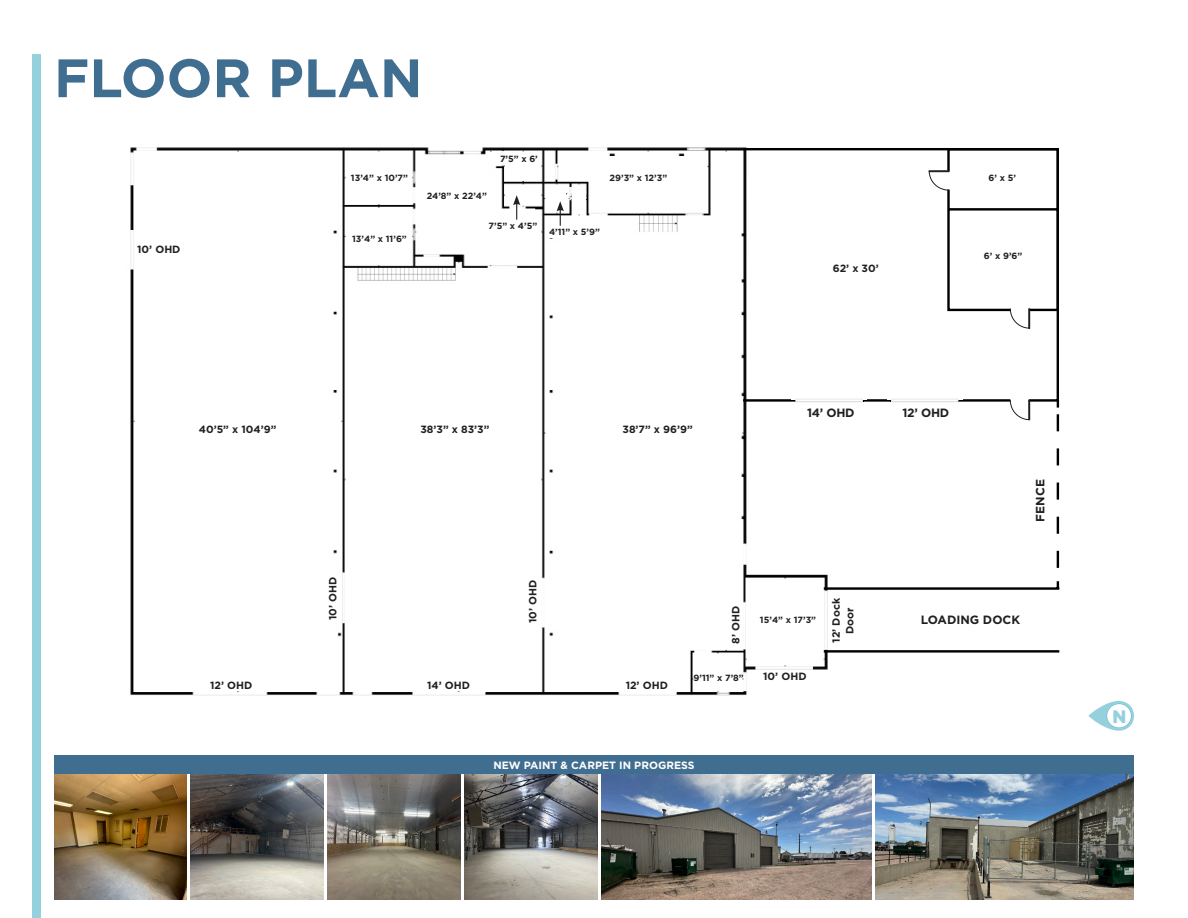
<style>
.page{position:relative;width:1188px;height:918px;background:#fff}
.page>*{position:absolute;margin:0;border:0;box-sizing:border-box;transform-origin:0 0}
.t1{font:700 54px "Gotham";color:#406e90}
.Head_1_-_grey{font:900 18px "Gotham";color:#95d1dd}
.t2{font:700 12px "Gotham";color:#231f20}
.t3{font:700 10.65px "Gotham";color:#fff}
.t4{font:700 10.5px/13.5px "Gotham";color:#231f20;text-align:center}
.t5{font:700 9px "Gotham";color:#231f20}
.t6{font:500 4.2px "Gotham";color:#000}
</style>
<div class="page">
<img style="left:130px;top:147px;width:698px;height:549px">
<svg style="left:741px;top:147px;width:319px;height:507px"></svg>
<svg style="left:929px;top:147px;width:131px;height:421px"></svg>
<div style="left:1028px;top:400px;width:2px;height:20px;border:1px solid #231f20"></div>
<div style="left:222px;top:409px;width:29px;height:17px;background:#fff"></div>
<div style="left:429px;top:469px;width:29px;height:18px;background:#fff"></div>
<div style="left:630px;top:433px;width:28px;height:18px;background:#fff"></div>
<div style="left:363px;top:229px;width:29px;height:17px;background:#fff"></div>
<div style="left:363px;top:168px;width:29px;height:18px;background:#fff"></div>
<div style="left:457px;top:204px;width:29px;height:17px;background:#fff"></div>
<div style="left:511px;top:188px;width:24px;height:14px;background:#fff"></div>
<div style="left:511px;top:160px;width:24px;height:14px;background:#fff"></div>
<div style="left:546px;top:190px;width:20px;height:19px;background:#fff"></div>
<div style="left:572px;top:190px;width:14px;height:19px;background:#fff"></div>
<div style="left:624px;top:169px;width:29px;height:19px;background:#fff"></div>
<div style="left:988px;top:169px;width:29px;height:19px;background:#fff"></div>
<div style="left:988px;top:243px;width:29px;height:19px;background:#fff"></div>
<div style="left:805px;top:402px;width:141px;height:19px;background:#fff"></div>
<div style="left:1027px;top:483px;width:22px;height:19px;background:#fff"></div>
<div style="left:917px;top:608px;width:41px;height:19px;background:#fff"></div>
<div style="left:763px;top:610px;width:42px;height:19px;background:#fff"></div>
<div style="left:703px;top:662px;width:30px;height:19px;background:#fff"></div>
<div style="left:32px;top:54px;width:9px;height:864px;background:#95d1dd"></div>
<img style="left:602px;top:774px;width:269px;height:125px">
<img style="left:54px;top:774px;width:133px;height:125px">
<img style="left:328px;top:774px;width:132px;height:125px">
<img style="left:191px;top:774px;width:133px;height:125px">
<img style="left:465px;top:774px;width:132px;height:125px">
<img style="left:876px;top:774px;width:258px;height:125px">
<div style="left:54px;top:755px;width:1080px;height:19px;background:#406e90"></div>
<div style="left:489px;top:220px;width:49px;height:11px;background:#fff"></div>
<div style="left:549px;top:226px;width:60px;height:12px;background:#fff"></div>
<svg style="left:1089px;top:701px;width:45px;height:30px"></svg>
<div style="left:1107px;top:704px;width:24px;height:24px;background:#fff;border-radius:50%"></div>
<svg style="left:557px;top:201px;width:7px;height:25px"></svg>
<svg style="left:513px;top:195px;width:7px;height:25px"></svg>
<hr style="left:791px;top:395px;width:76px;height:4px;background:#fff">
<hr style="left:887px;top:395px;width:75px;height:4px;background:#fff">
<div style="left:795px;top:399px;width:68px;height:3px;background:#fff;border:1px solid #e7e7e7"></div>
<div style="left:891px;top:399px;width:67px;height:3px;background:#fff;border:1px solid #e7e7e7"></div>
<p class="t1" style="left:54px;top:42px;width:370px">FLOOR PLAN</p>
<p class="t4" style="left:137px;top:243px;width:45px">10’ OHD</p>
<p class="t5" style="left:351px;top:171px;width:59px">13’4” x 10’7”</p>
<p class="t5" style="left:352px;top:232px;width:56px">13’4” x 11’6”</p>
<p class="t5" style="left:427px;top:190px;width:62px">24’8” x 22’4”</p>
<p class="t5" style="left:500px;top:153px;width:39px">7’5” x 6’</p>
<p class="t5" style="left:489px;top:220px;width:50px">7’5” x 4’5”</p>
<p class="t5" style="left:610px;top:171px;width:59px">29’3” x 12’3”</p>
<p class="t5" style="left:549px;top:226px;width:52px">4’11” x 5’9”</p>
<p class="t4" style="left:833px;top:262px;width:48px">62’ x 30’</p>
<p class="t5" style="left:989px;top:172px;width:29px">6’ x 5’</p>
<p class="t6" style="left:1009px;top:181px;width:18px;rotate:-180deg">OFFICE</p>
<p class="t5" style="left:984px;top:250px;width:40px">6’ x 9’6”</p>
<p class="t6" style="left:1015px;top:259px;width:27px;rotate:-180deg">BATHROOM</p>
<p class="t4" style="left:199px;top:422px;width:79px">40’5” x 104’9”</p>
<p class="t4" style="left:210px;top:678px;width:44px">12’ OHD</p>
<p class="t4" style="left:420px;top:422px;width:71px">38’3” x 83’3”</p>
<p class="t4" style="left:623px;top:422px;width:72px">38’7” x 96’9”</p>
<p class="t2" style="left:807px;top:404px;width:49px">14’ OHD</p>
<p class="t2" style="left:902px;top:404px;width:48px">12’ OHD</p>
<p class="t6" style="left:845px;top:414px;width:36px;rotate:-180deg">12’ DOCK DOOR</p>
<p class="t6" style="left:941px;top:414px;width:36px;rotate:-180deg">14’ DOCK DOOR</p>
<p class="t2" style="left:1032px;top:522px;width:44px;rotate:-90deg">FENCE</p>
<p class="t6" style="left:1044px;top:485px;width:16px;rotate:90deg">FENCE</p>
<p class="t4" style="left:326px;top:620px;width:45px;rotate:-90deg">10’ OHD</p>
<p class="t4" style="left:526px;top:623px;width:45px;rotate:-90deg">10’ OHD</p>
<p class="t4" style="left:427px;top:678px;width:44px">14’ OHD</p>
<p class="t4" style="left:626px;top:678px;width:44px">12’ OHD</p>
<p class="t4" style="left:729px;top:644px;width:39px;rotate:-90deg">8’ OHD</p>
<p class="t4" style="left:829px;top:643px;width:46px;rotate:-90deg">12’ Dock<br>Door</p>
<p class="t5" style="left:760px;top:614px;width:58px">15’4” x 17’3”</p>
<p class="t5" style="left:693px;top:672px;width:52px">9’11” x 7’8”</p>
<p class="t4" style="left:763px;top:670px;width:45px">10’ OHD</p>
<p class="t2" style="left:921px;top:612px;width:101px">LOADING DOCK</p>
<p class="t6" style="left:957px;top:622px;width:36px;rotate:-180deg">LOADING DOCK</p>
<p class="t3" style="left:493px;top:758px;width:203px">NEW PAINT &amp; CARPET IN PROGRESS</p>
<p class="Head_1_-_grey" style="left:1113px;top:704px;width:15px">N</p>
</div>
